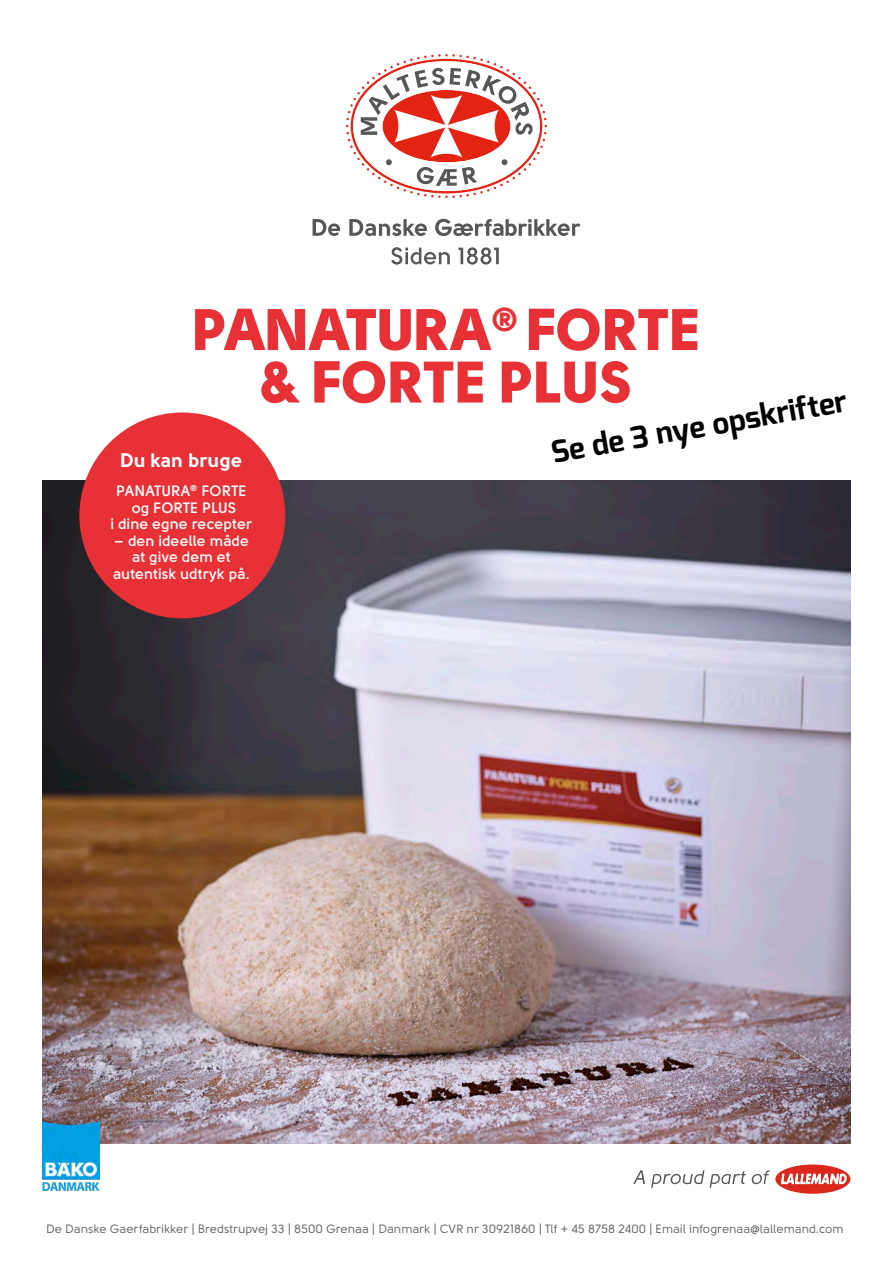
<style>
.page{position:relative;width:893px;height:1263px;background:#fff}
.page>*{position:absolute;margin:0;border:0;box-sizing:border-box;transform-origin:0 0}
.t1{font:58.5px/52.5px "Solomon Sans Black";color:#e73137;text-align:center}
.t2{font:700 30px "Exo";color:#000}
.B{font:19.5px "Solomon Sans Bold";color:#fff}
.B-2{font:700 15px/16.5px "Solomon Sans Semi";color:#fff;text-align:center}
.t3{font:12px "Solomon Sans Normal";color:#646463}
</style>
<div class="page">
<svg style="left:346px;top:54px;width:201px;height:144px"></svg>
<svg style="left:313px;top:219px;width:27px;height:17px"></svg>
<svg style="left:349px;top:219px;width:78px;height:17px"></svg>
<svg style="left:435px;top:219px;width:145px;height:17px"></svg>
<svg style="left:391px;top:247px;width:59px;height:18px"></svg>
<svg style="left:458px;top:247px;width:41px;height:18px"></svg>
<img style="left:43px;top:480px;width:807px;height:663px">
<svg style="left:633px;top:1170px;width:12px;height:14px"></svg>
<svg style="left:651px;top:1170px;width:95px;height:18px"></svg>
<svg style="left:752px;top:1164px;width:98px;height:30px"></svg>
<div style="left:79px;top:412px;width:206px;height:206px;background:#e73137;border-radius:50%"></div>
<img style="left:42px;top:1122px;width:57px;height:68px">
<p class="t1" style="left:192px;top:303px;width:510px">PANATURA<sup>®</sup> FORTE &amp; FORTE PLUS</p>
<h2 class="t2" style="left:548px;top:433px;width:301px;rotate:-10deg">Se de 3 nye opskrifter</h2>
<p class="B" style="left:120px;top:448px;width:124px">Du kan bruge</p>
<p class="B-2" style="left:110px;top:483px;width:143px">PANATURA<sup>®</sup> FORTE og FORTE PLUS<br>i dine egne recepter</p>
<p class="B-2" style="left:113px;top:532px;width:138px">– den ideelle måde at give dem et autentisk udtryk på.</p>
<p class="t3" style="left:46px;top:1222px;width:799px">De Danske Gaerfabrikker | Bredstrupvej 33 | 8500 Grenaa | Danmark | CVR nr 30921860 | Tlf + 45 8758 2400 | Email infogrenaa@lallemand.com</p>
</div>
